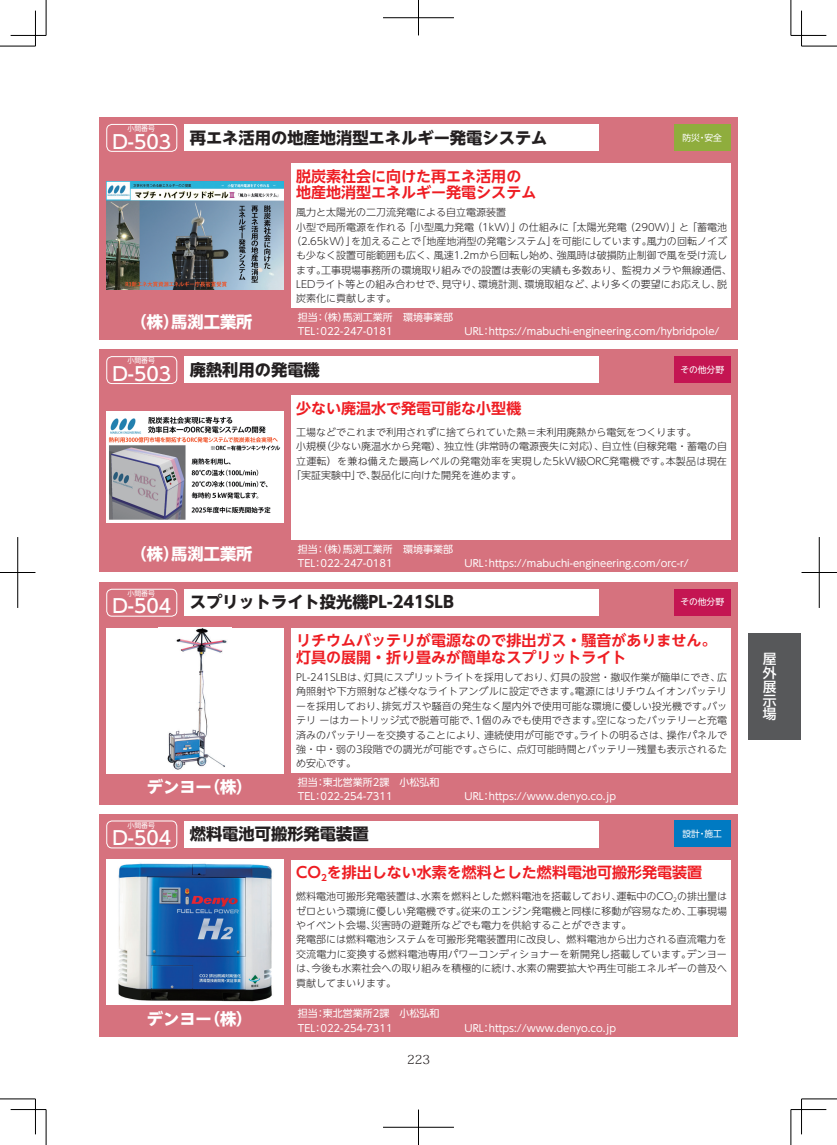
<style>
.page{position:relative;width:837px;height:1145px;background:#fff}
.page>*{position:absolute;margin:0;border:0;box-sizing:border-box;transform-origin:0 0}
.t1{font:700 16.25px "UD Shin Go NT Pro";color:#231f20}
.t2{font:700 16.25px "UD Shin Go NT Pro";color:#fff}
.t3{font:700 15px/16.9px "UD Shin Go NT Pro De";color:#ee1d23}
.t4{font:500 13.75px/13.8px "UD Shin Go Pro";color:#fff;text-align:justify}
.t5{font:300 12.5px "Koz Min Pro";color:#231f20}
.t6{font:300 10px/14.4px "UD Shin Go NT Pro";color:#231f20}
.t7{font:10px "UD Shin Go NT Pro";color:#fff}
.t8{font:300 10px "UD Shin Go NT Pro";letter-spacing:.025em;color:#231f20}
.t9{font:8.75px "UD Shin Go NT Pro";color:#fff}
.t10{font:6.88px "UD Shin Go NT Pro";color:#fff}
.s1{font-weight:500;font-size:18.75px;color:#fff}
</style>
<div class="page">
<div style="left:99px;top:813px;width:638px;height:223px;background:#d6727e"></div>
<div style="left:106px;top:820px;width:71px;height:28px;border:1px solid #fff;border-radius:5px"></div>
<div style="left:291px;top:859px;width:439px;height:145px;background:#fff"></div>
<div style="left:184px;top:820px;width:415px;height:27px;background:#fff"></div>
<div style="left:673px;top:820px;width:57px;height:27px;background:#007ac2"></div>
<img style="left:108px;top:859px;width:174px;height:146px">
<div style="left:99px;top:582px;width:638px;height:223px;background:#d6727e"></div>
<div style="left:106px;top:589px;width:71px;height:27px;border:1px solid #fff;border-radius:5px"></div>
<div style="left:291px;top:628px;width:439px;height:145px;background:#fff"></div>
<div style="left:184px;top:589px;width:415px;height:26px;background:#fff"></div>
<div style="left:673px;top:589px;width:57px;height:26px;background:#c41552"></div>
<div style="left:106px;top:628px;width:177px;height:145px;background:#fff"></div>
<img style="left:167px;top:628px;width:60px;height:142px">
<div style="left:99px;top:349px;width:638px;height:223px;background:#d6727e"></div>
<div style="left:106px;top:356px;width:71px;height:28px;border:1px solid #fff;border-radius:5px"></div>
<div style="left:673px;top:356px;width:57px;height:27px;background:#c41552"></div>
<div style="left:291px;top:395px;width:439px;height:145px;background:#fff"></div>
<div style="left:184px;top:356px;width:415px;height:27px;background:#fff"></div>
<div style="left:106px;top:411px;width:177px;height:112px;background:#fff"></div>
<img style="left:108px;top:416px;width:173px;height:104px">
<div style="left:99px;top:117px;width:638px;height:223px;background:#d6727e"></div>
<div style="left:106px;top:124px;width:71px;height:28px;border:1px solid #fff;border-radius:5px"></div>
<div style="left:291px;top:163px;width:439px;height:145px;background:#fff"></div>
<div style="left:184px;top:124px;width:415px;height:27px;background:#fff"></div>
<div style="left:673px;top:124px;width:57px;height:27px;background:#8fad3d"></div>
<img style="left:106px;top:182px;width:177px;height:107px">
<div style="left:748px;top:633px;width:52px;height:106px;background:#57585a"></div>
<hr style="left:0;top:46px;width:35px;height:1px;background:#000">
<hr style="left:801px;top:46px;width:35px;height:1px;background:#000">
<hr style="left:0;top:1098px;width:35px;height:1px;background:#000">
<hr style="left:801px;top:1098px;width:35px;height:1px;background:#000">
<hr style="left:46px;top:0;width:1px;height:35px;background:#000">
<hr style="left:46px;top:1109px;width:1px;height:35px;background:#000">
<hr style="left:790px;top:0;width:1px;height:35px;background:#000">
<hr style="left:790px;top:1109px;width:1px;height:35px;background:#000">
<hr style="left:11px;top:35px;width:35px;height:1px;background:#000">
<hr style="left:790px;top:35px;width:36px;height:1px;background:#000">
<hr style="left:11px;top:1109px;width:35px;height:1px;background:#000">
<hr style="left:790px;top:1109px;width:36px;height:1px;background:#000">
<hr style="left:35px;top:11px;width:1px;height:35px;background:#000">
<hr style="left:35px;top:1098px;width:1px;height:36px;background:#000">
<hr style="left:801px;top:11px;width:1px;height:35px;background:#000">
<hr style="left:801px;top:1098px;width:1px;height:36px;background:#000">
<hr style="left:383px;top:18px;width:71px;height:1px;background:#000">
<hr style="left:418px;top:0;width:1px;height:35px;background:#000">
<hr style="left:383px;top:1127px;width:71px;height:1px;background:#000">
<hr style="left:418px;top:1109px;width:1px;height:35px;background:#000">
<hr style="left:0;top:572px;width:35px;height:1px;background:#000">
<hr style="left:18px;top:537px;width:1px;height:71px;background:#000">
<hr style="left:801px;top:572px;width:35px;height:1px;background:#000">
<hr style="left:818px;top:537px;width:1px;height:71px;background:#000">
<p class="t10" style="left:127px;top:123px;width:29px">小間番号</p>
<h1 class="t1" style="left:112px;top:124px;width:436px"><span class="s1">D-503</span> 再エネ活用の地産地消型エネルギー発電システム</h1>
<h2 class="t3" style="left:296px;top:167px;width:241px">脱炭素社会に向けた再エネ活用の地産地消型エネルギー発電システム</h2>
<p class="t9" style="left:682px;top:130px;width:41px">防災・安全</p>
<p class="t6" style="left:296px;top:205px;width:211px">風力と太陽光の二刀流発電による自立電源装置</p>
<p class="t6" style="left:296px;top:219px;width:432px">小型で局所電源を作れる「小型風力発電（1kW）」の仕組みに「太陽光発電（290W）」と「蓄電池</p>
<p class="t6" style="left:291px;top:233px;width:437px">（2.65kW）」を加えることで「地産地消型の発電システム」を可能にしています。風力の回転ノイズ</p>
<p class="t6" style="left:296px;top:248px;width:432px">も少なく設置可能範囲も広く、風速1.2mから回転し始め、強風時は破損防止制御で風を受け流し</p>
<p class="t6" style="left:296px;top:262px;width:437px">ます。工事現場事務所の環境取り組みでの設置は表彰の実績も多数あり、監視カメラや無線通信、</p>
<p class="t6" style="left:296px;top:277px;width:432px">LEDライト等との組み合わせで、見守り、環境計測、環境取組など、より多くの要望にお応えし、脱</p>
<p class="t6" style="left:296px;top:291px;width:101px">炭素化に貢献します。</p>
<h1 class="t2" style="left:130px;top:308px;width:123px">（株）馬渕工業所</h1>
<p class="t7" style="left:298px;top:309px;width:156px">担当：（株）馬渕工業所　環境事業部</p>
<p class="t7" style="left:298px;top:323px;width:96px">TEL：022-247-0181</p>
<p class="t7" style="left:464px;top:323px;width:256px">URL：https://mabuchi-engineering.com/hybridpole/</p>
<p class="t10" style="left:127px;top:355px;width:29px">小間番号</p>
<h1 class="t1" style="left:112px;top:356px;width:209px"><span class="s1">D-503</span> 廃熱利用の発電機</h1>
<h2 class="t3" style="left:296px;top:399px;width:226px">少ない廃温水で発電可能な小型機</h2>
<p class="t9" style="left:680px;top:362px;width:45px">その他分野</p>
<p class="t6" style="left:296px;top:424px;width:401px">工場などでこれまで利用されずに捨てられていた熱＝未利用廃熱から電気をつくります。</p>
<p class="t6" style="left:296px;top:439px;width:432px">小規模（少ない廃温水から発電）、独立性（非常時の電源喪失に対応）、自立性（自稼発電・蓄電の自</p>
<p class="t8" style="left:296px;top:453px;width:432px">立運転）を兼ね備えた最高レベルの発電効率を実現した5kW級ORC発電機です。本製品は現在</p>
<p class="t6" style="left:291px;top:468px;width:231px">「実証実験中」で、製品化に向けた開発を進めます。</p>
<h1 class="t2" style="left:130px;top:541px;width:123px">（株）馬渕工業所</h1>
<p class="t7" style="left:298px;top:541px;width:156px">担当：（株）馬渕工業所　環境事業部</p>
<p class="t7" style="left:298px;top:555px;width:96px">TEL：022-247-0181</p>
<p class="t7" style="left:464px;top:555px;width:226px">URL：https://mabuchi-engineering.com/orc-r/</p>
<p class="t10" style="left:127px;top:588px;width:29px">小間番号</p>
<h1 class="t1" style="left:112px;top:589px;width:343px"><span class="s1">D-504</span> スプリットライト投光機PL-241SLB</h1>
<p class="t9" style="left:680px;top:595px;width:45px">その他分野</p>
<h2 class="t3" style="left:296px;top:632px;width:421px">リチウムバッテリが電源なので排出ガス・騒音がありません。灯具の展開・折り畳みが簡単なスプリットライト</h2>
<p class="t6" style="left:296px;top:669px;width:432px;text-align:justify">PL-241SLBは、灯具にスプリットライトを採用しており、灯具の設営・撤収作業が簡単にでき、広角照射や下方照射など様々なライトアングルに設定できます。電源にはリチウムイオンバッテリーを採用しており、排気ガスや騒音の発生なく屋内外で使用可能な環境に優しい投光機です。バッテリ ーはカートリッジ式で脱着可能で、1個のみでも使用できます。空になったバッテリーと充電済みのバッテリーを交換することにより、連続使用が可能です。ライトの明るさは、操作パネルで強・中・弱の3段階での調光が可能です。さらに、点灯可能時間とバッテリー残量も表示されるため安心です。</p>
<h1 class="t2" style="left:147px;top:773px;width:107px">デンヨー（株）</h1>
<p class="t7" style="left:298px;top:773px;width:143px">担当：東北営業所2課　小松弘和</p>
<p class="t7" style="left:298px;top:788px;width:96px">TEL：022-254-7311</p>
<p class="t7" style="left:464px;top:788px;width:153px">URL：https://www.denyo.co.jp</p>
<p class="t10" style="left:127px;top:819px;width:29px">小間番号</p>
<h1 class="t1" style="left:112px;top:820px;width:257px"><span class="s1">D-504</span> 燃料電池可搬形発電装置</h1>
<p class="t9" style="left:682px;top:826px;width:41px">設計・施工</p>
<h2 class="t3" style="left:296px;top:863px;width:407px">CO<sub>2</sub>を排出しない水素を燃料とした燃料電池可搬形発電装置</h2>
<p class="t6" style="left:296px;top:889px;width:432px">燃料電池可搬形発電装置は、水素を燃料とした燃料電池を搭載しており、運転中のCO<sub>2</sub>の排出量はゼロという環境に優しい発電機です。従来のエンジン発電機と同様に移動が容易なため、工事現場やイベント会場、災害時の避難所などでも電力を供給することができます。<br>発電部には燃料電池システムを可搬形発電装置用に改良し、燃料電池から出力される直流電力を交流電力に変換する燃料電池専用パワーコンディショナーを新開発し搭載しています。デンヨーは、今後も水素社会への取り組みを積極的に続け、水素の需要拡大や再生可能エネルギーの普及へ貢献してまいります。</p>
<h1 class="t2" style="left:147px;top:1005px;width:107px">デンヨー（株）</h1>
<p class="t7" style="left:298px;top:1005px;width:143px">担当：東北営業所2課　小松弘和</p>
<p class="t7" style="left:298px;top:1019px;width:96px">TEL：022-254-7311</p>
<p class="t7" style="left:464px;top:1019px;width:153px">URL：https://www.denyo.co.jp</p>
<p class="t5" style="left:407px;top:1050px;width:24px">223</p>
<h3 class="t4" style="left:762px;top:652px;width:15px">屋外展示場</h3>
</div>
